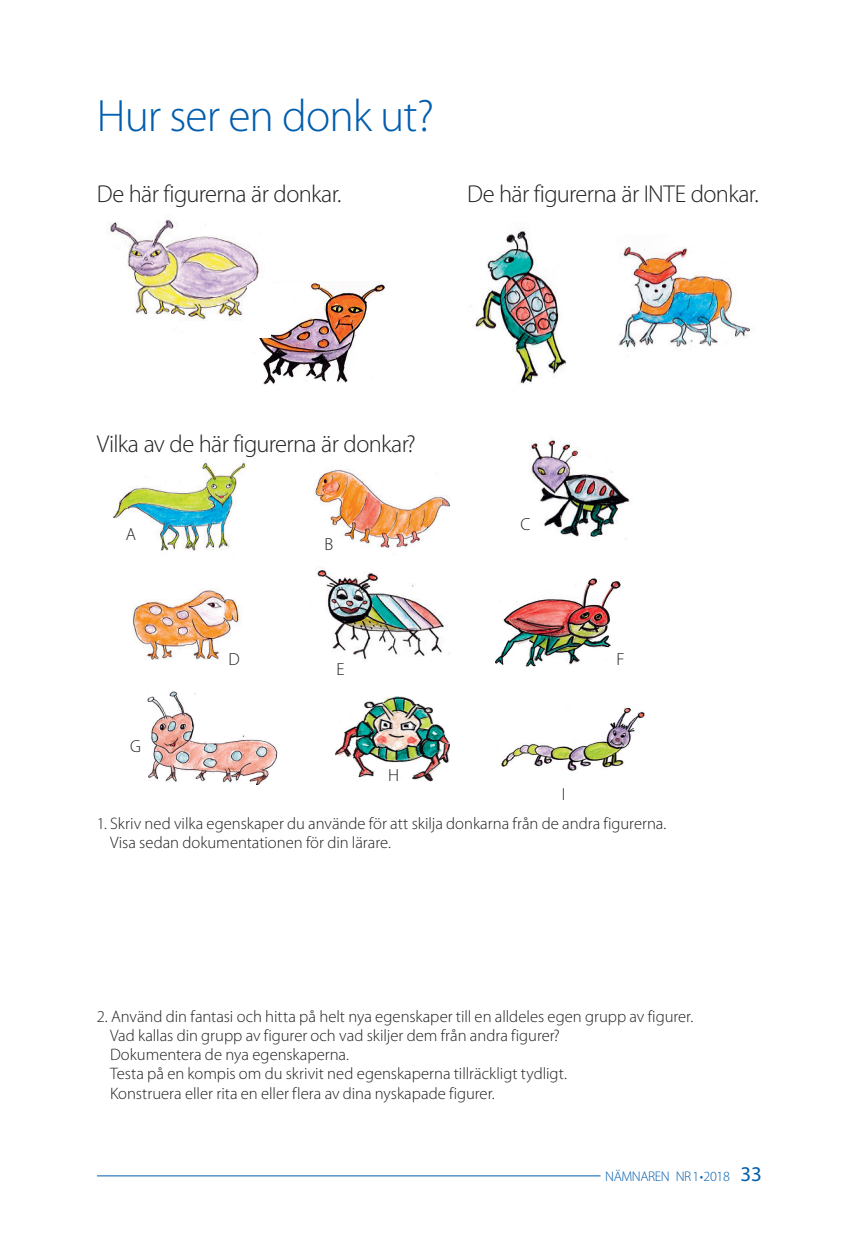
<style>
.page{position:relative;width:859px;height:1241px;background:#fff}
.page>*{position:absolute;margin:0;border:0;box-sizing:border-box;transform-origin:0 0}
.t1{font:300 45.5px "Myriad Pro";letter-spacing:-.02em;color:#015dad}
.t2{font:300 24.5px "Myriad Pro";letter-spacing:-.03em;color:#231f20}
.t3{font:300 17.5px "Myriad Pro";color:#231f20}
.t4{font:300 16.62px/19.2px "Myriad Pro";color:#231f20}
.t5{font:300 14px "Myriad Pro";letter-spacing:-.03em;color:#015dad}
.s1{font-weight:400;font-size:21px}
</style>
<div class="page">
<img style="left:259px;top:283px;width:126px;height:102px">
<img style="left:107px;top:219px;width:152px;height:101px">
<img style="left:247px;top:281px;width:24px;height:56px">
<img style="left:470px;top:230px;width:96px;height:154px">
<img style="left:618px;top:247px;width:132px;height:101px">
<img style="left:113px;top:462px;width:134px;height:89px">
<img style="left:315px;top:469px;width:135px;height:79px">
<img style="left:530px;top:439px;width:100px;height:100px">
<img style="left:133px;top:589px;width:108px;height:71px">
<img style="left:317px;top:569px;width:133px;height:91px">
<svg style="left:336px;top:569px;width:7px;height:9px"></svg>
<img style="left:147px;top:691px;width:131px;height:93px">
<img style="left:501px;top:707px;width:144px;height:64px">
<img style="left:495px;top:578px;width:125px;height:88px">
<img style="left:335px;top:696px;width:114px;height:85px">
<hr style="left:97px;top:1175px;width:503px;height:1px;background:#015dad">
<h1 class="t1" style="left:97px;top:91px;width:338px">Hur ser en donk ut?</h1>
<h2 class="t2" style="left:97px;top:180px;width:246px">De här figurerna är donkar.</h2>
<h2 class="t2" style="left:467px;top:180px;width:293px">De här figurerna är INTE donkar.</h2>
<h2 class="t2" style="left:97px;top:430px;width:320px">Vilka av de här figurerna är donkar?</h2>
<p class="t3" style="left:126px;top:524px;width:12px">A</p>
<p class="t3" style="left:130px;top:736px;width:12px">G</p>
<p class="t3" style="left:228px;top:649px;width:13px">D</p>
<p class="t3" style="left:324px;top:534px;width:10px">B</p>
<p class="t3" style="left:336px;top:659px;width:10px">E</p>
<p class="t3" style="left:388px;top:765px;width:13px">H</p>
<p class="t3" style="left:520px;top:515px;width:11px">C</p>
<p class="t3" style="left:561px;top:784px;width:5px">I</p>
<p class="t3" style="left:616px;top:649px;width:10px">F</p>
<p class="t4" style="left:110px;top:813px;width:557px;text-indent:-13px">1. Skriv ned vilka egenskaper du använde för att skilja donkarna från de andra figurerna.<br>Visa sedan dokumentationen för din lärare.</p>
<p class="t4" style="left:110px;top:1006px;width:584px;text-indent:-13px">2. Använd din fantasi och hitta på helt nya egenskaper till en alldeles egen grupp av figurer.<br>Vad kallas din grupp av figurer och vad skiljer dem från andra figurer?<br>Dokumentera de nya egenskaperna.<br>Testa på en kompis om du skrivit ned egenskaperna tillräckligt tydligt.<br>Konstruera eller rita en eller flera av dina nyskapade figurer.</p>
<p class="t5" style="left:605px;top:1168px;width:158px">NÄMNAREN NR 1 • 2018 <span class="s1">33</span></p>
</div>
